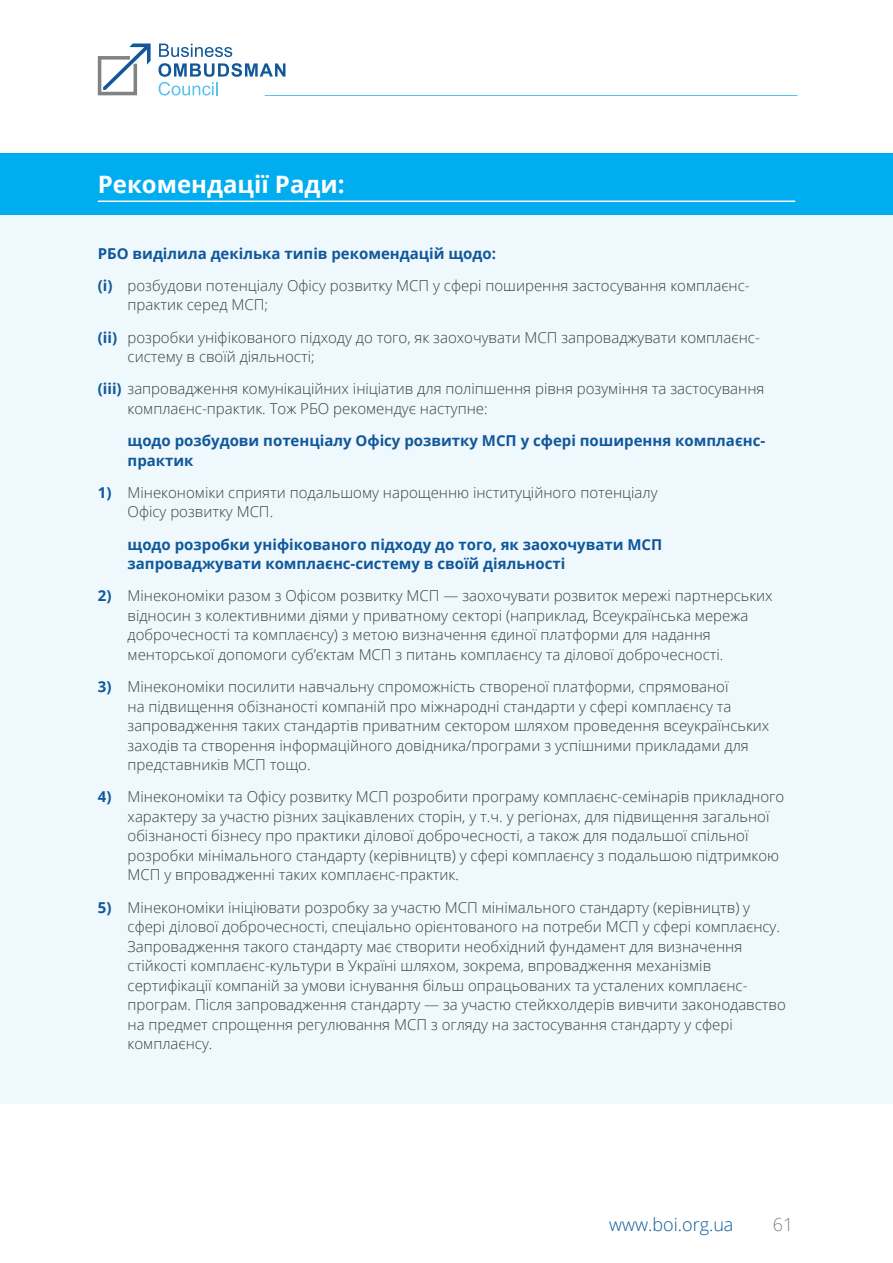
<style>
.page{position:relative;width:893px;height:1263px;background:#fff}
.page>*{position:absolute;margin:0;border:0;box-sizing:border-box;transform-origin:0 0}
.t1{font:700 24px "Open Sans";color:#fff}
.t2{font:300 18px "Open Sans";color:#10589a}
.t3{font:300 18px "Open Sans";color:#808285}
.t4{font:300 15px/19.5px "Open Sans";color:#3e3e3f}
.t5{font:700 15px/19.5px "Open Sans";color:#10589a}
.s1{font-weight:700;color:#10589a}
</style>
<div class="page">
<hr style="left:265px;top:95px;width:532px;height:1px;background:#57c2ee">
<svg style="left:159px;top:44px;width:73px;height:13px"></svg>
<svg style="left:158px;top:63px;width:127px;height:33px"></svg>
<svg style="left:98px;top:44px;width:53px;height:51px"></svg>
<div style="left:0;top:155px;width:893px;height:948px;background:#eef8fd"></div>
<div style="left:0;top:153px;width:893px;height:62px;background:#00aeef"></div>
<hr style="left:98px;top:201px;width:697px;height:1px;background:#fff">
<h1 class="t1" style="left:98px;top:167px;width:248px">Рекомендації Ради:</h1>
<p class="t4" style="left:98px;top:237px;width:653px;line-height:32.2px"><span class="s1">РБО виділила декілька типів рекомендацій щодо:<br>(і)</span> розбудови потенціалу Офісу розвитку МСП у сфері поширення застосування комплаєнс-</p>
<p class="t4" style="left:98px;top:288px;width:663px;line-height:32.2px;text-indent:30px">практик серед МСП;<br><span class="s1">(іі)</span> розробки уніфікованого підходу до того, як заохочувати МСП запроваджувати комплаєнс-</p>
<p class="t4" style="left:98px;top:340px;width:668px;line-height:32.2px;text-indent:30px">систему в своїй діяльності;<br><span class="s1">(ііі)</span> запровадження комунікаційних ініціатив для поліпшення рівня розуміння та застосування</p>
<p class="t4" style="left:128px;top:398px;width:362px">комплаєнс-практик. Тож РБО рекомендує наступне:</p>
<p class="t5" style="left:128px;top:431px;width:639px">щодо розбудови потенціалу Офісу розвитку МСП у сфері поширення комплаєнс&shy;практик</p>
<p class="t4" style="left:128px;top:482px;width:531px;text-indent:-30px"><span class="s1">1)</span> Мінекономіки сприяти подальшому нарощенню інституційного потенціалу<br>Офісу розвитку МСП.</p>
<p class="t5" style="left:128px;top:534px;width:536px">щодо розробки уніфікованого підходу до того, як заохочувати МСП запроваджувати комплаєнс-систему в своїй діяльності</p>
<p class="t4" style="left:128px;top:586px;width:647px;text-indent:-30px"><span class="s1">2)</span> Мінекономіки разом з Офісом розвитку МСП — заохочувати розвиток мережі партнерських відносин з колективними діями у приватному секторі (наприклад, Всеукраїнська мережа доброчесності та комплаєнсу) з метою визначення єдиної платформи для надання менторської допомоги суб’єктам МСП з питань комплаєнсу та ділової доброчесності.</p>
<p class="t4" style="left:128px;top:677px;width:643px;text-indent:-30px"><span class="s1">3)</span> Мінекономіки посилити навчальну спроможність створеної платформи, спрямованої<br>на підвищення обізнаності компаній про міжнародні стандарти у сфері комплаєнсу та запровадження таких стандартів приватним сектором шляхом проведення всеукраїнських заходів та створення інформаційного довідника/програми з успішними прикладами для представників МСП тощо.</p>
<p class="t4" style="left:128px;top:787px;width:658px;text-indent:-30px"><span class="s1">4)</span> Мінекономіки та Офісу розвитку МСП розробити програму комплаєнс-семінарів прикладного характеру за участю різних зацікавлених сторін, у т.ч. у регіонах, для підвищення загальної обізнаності бізнесу про практики ділової доброчесності, а також для подальшої спільної розробки мінімального стандарту (керівництв) у сфері комплаєнсу з подальшою підтримкою МСП у впровадженні таких комплаєнс-практик.</p>
<p class="t4" style="left:128px;top:897px;width:660px;text-indent:-30px"><span class="s1">5)</span> Мінекономіки ініціювати розробку за участю МСП мінімального стандарту (керівництв) у сфері ділової доброчесності, спеціально орієнтованого на потреби МСП у сфері комплаєнсу.<br>Запровадження такого стандарту має створити необхідний фундамент для визначення стійкості комплаєнс-культури в Україні шляхом, зокрема, впровадження механізмів сертифікації компаній за умови існування більш опрацьованих та усталених комплаєнс&shy;програм. Після запровадження стандарту — за участю стейкхолдерів вивчити законодавство на предмет спрощення регулювання МСП з огляду на застосування стандарту у сфері комплаєнсу.</p>
<p class="t2" style="left:609px;top:1212px;width:126px">www.boi.org.ua</p>
<p class="t3" style="left:773px;top:1212px;width:22px">61</p>
</div>
